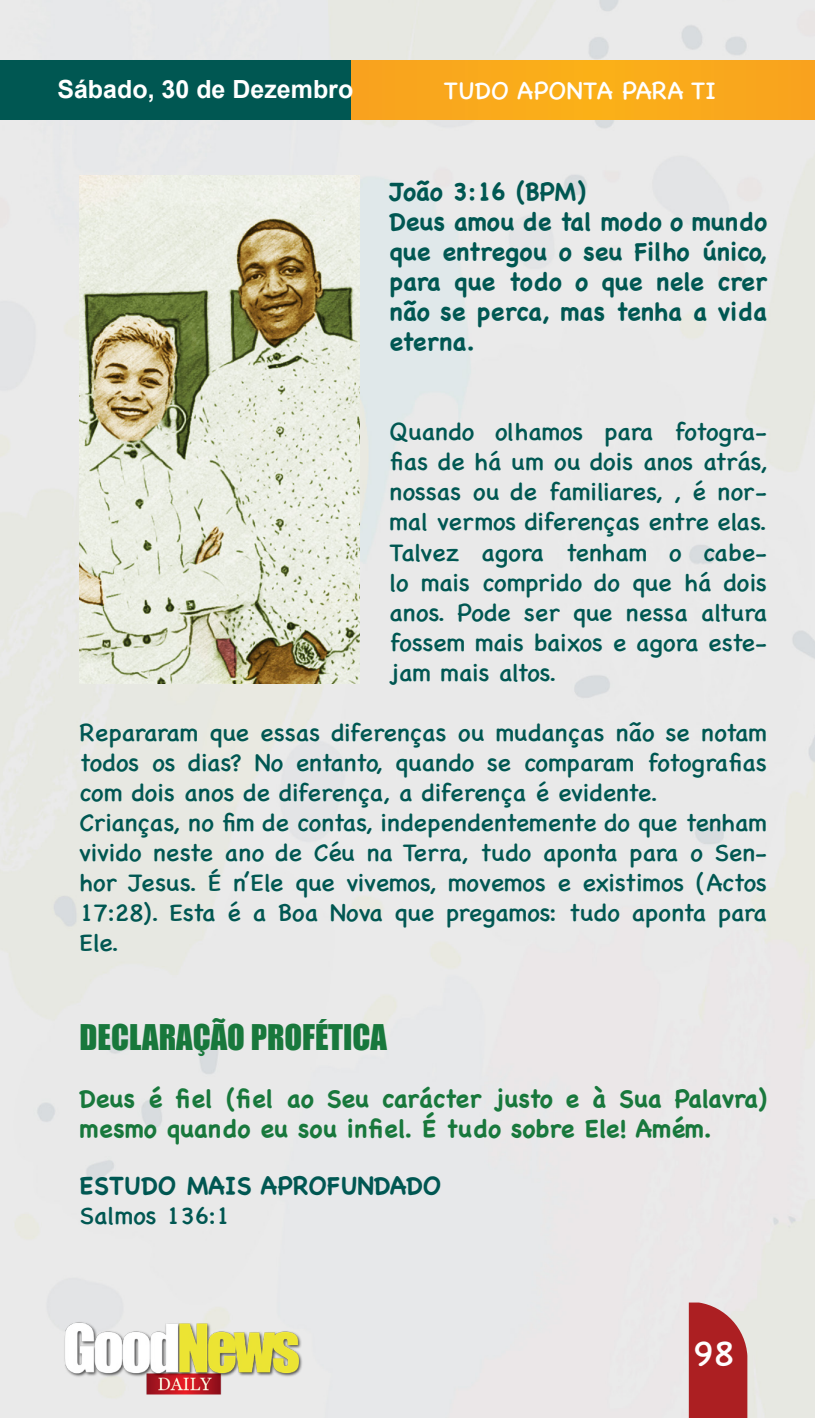
<style>
.page{position:relative;width:815px;height:1418px;background:#fff}
.page>*{position:absolute;margin:0;border:0;box-sizing:border-box;transform-origin:0 0}
.t1{font:35px "Chalkboard SE";color:#fff}
.t2{font:32.5px "Impact";color:#18783c}
.t3{font:25px/30px "Chalkboard SE";color:#005752;text-align:justify}
.t4{font:700 25px/30px "Chalkboard SE";color:#005752;text-align:justify}
.t5{font:700 25px/30px "Chalkboard SE";color:#18783c}
.t6{font:700 25px "Arial";color:#fff}
.t7{font:25px "Chalkboard SE";color:#fff}
</style>
<div class="page">
<div style="left:0;top:0;width:815px;height:1417px;background:#e9e9e9"></div>
<div style="left:168px;top:60px;width:647px;height:60px;background:#f9a91c"></div>
<div style="left:0;top:60px;width:351px;height:60px;background:#005752"></div>
<div style="left:689px;top:1302px;width:58px;height:115px;background:#ac1f22"></div>
<img style="left:59px;top:1320px;width:246px;height:76px">
<img style="left:80px;top:176px;width:279px;height:507px">
<p class="t6" style="left:57px;top:73px;width:297px">Sábado, 30 de Dezembro</p>
<p class="t7" style="left:444px;top:69px;width:274px">TUDO APONTA PARA TI</p>
<p class="t4" style="left:390px;top:177px;width:198px">João 3:16 (BPM)</p>
<p class="t4" style="left:390px;top:207px;width:379px">Deus amou de tal modo o mundo que entregou o seu Filho único, para que todo o que nele crer não se perca, mas tenha a vida eterna.</p>
<p class="t3" style="left:390px;top:415px;width:379px">Quando olhamos para fotogra&shy;fias de há um ou dois anos atrás, nossas ou de familiares, , é nor&shy;mal vermos diferenças entre elas.<br>Talvez agora tenham o cabe&shy;lo mais comprido do que há dois anos. Pode ser que nessa altura fossem mais baixos e agora este&shy;jam mais altos.</p>
<p class="t3" style="left:80px;top:715px;width:689px">Repararam que essas diferenças ou mudanças não se notam todos os dias? No entanto, quando se comparam fotografias com dois anos de diferença, a diferença é evidente.</p>
<p class="t3" style="left:80px;top:805px;width:689px">Crianças, no fim de contas, independentemente do que tenham vivido neste ano de Céu na Terra, tudo aponta para o Sen&shy;hor Jesus. É n’Ele que vivemos, movemos e existimos (Actos 17:28). Esta é a Boa Nova que pregamos: tudo aponta para Ele.</p>
<p class="t2" style="left:80px;top:1011px;width:309px">DECLARAÇÃO PROFÉTICA</p>
<p class="t5" style="left:80px;top:1083px;width:689px">Deus é fiel (fiel ao Seu carácter justo e à Sua Palavra) mesmo quando eu sou infiel. É tudo sobre Ele! Amém.</p>
<p class="t4" style="left:80px;top:1170px;width:364px">ESTUDO MAIS APROFUNDADO</p>
<p class="t3" style="left:80px;top:1198px;width:152px">Salmos 136:1</p>
<h1 class="t1" style="left:694px;top:1322px;width:41px">98</h1>
</div>
